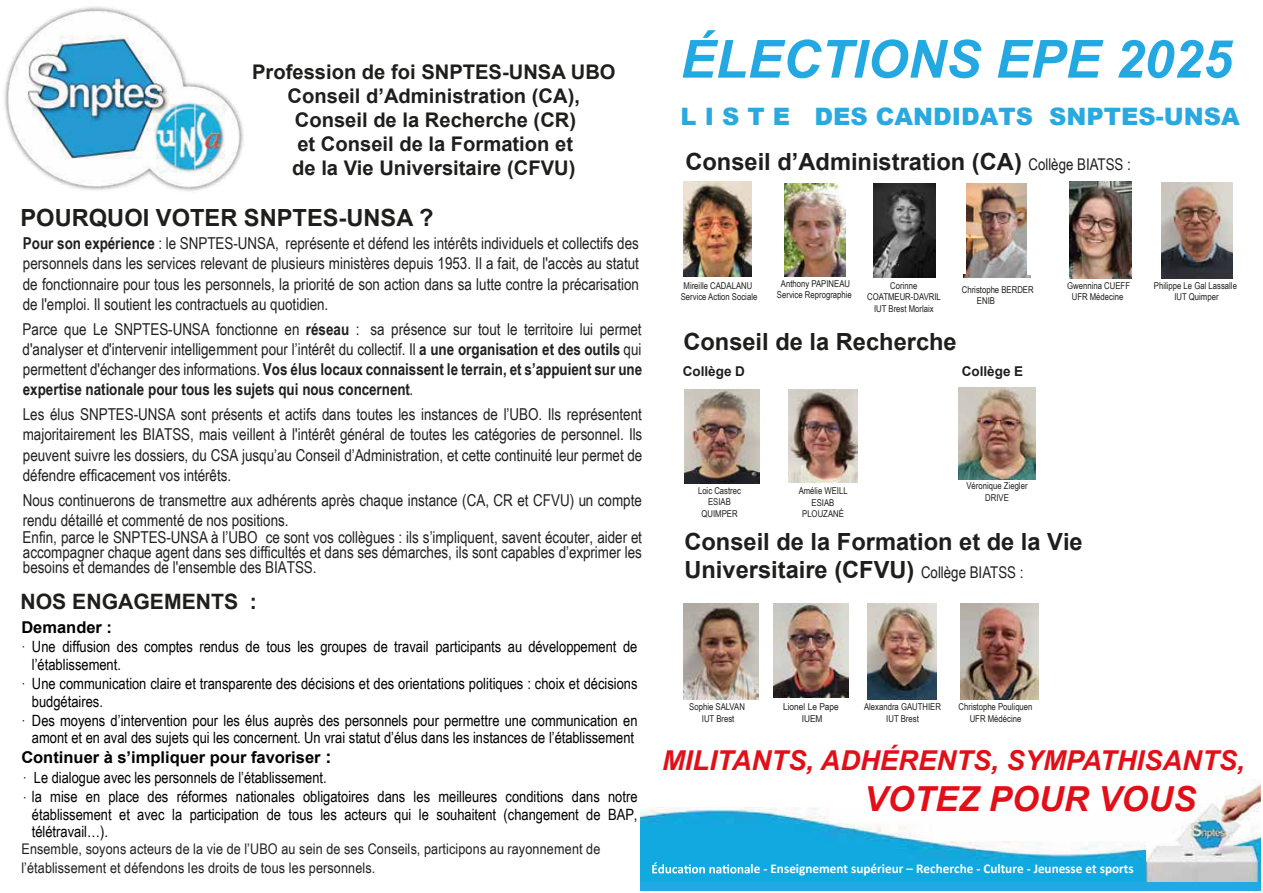
<style>
.page{position:relative;width:1263px;height:893px;background:#fff}
.page>*{position:absolute;margin:0;border:0;box-sizing:border-box;transform-origin:0 0}
.t1{font:italic 700 52.5px "Arial";color:#23a8e1}
.t2{font:italic 700 34.5px "Arial";color:#e20e18}
.t3{font:italic 700 27.45px "Arial";color:#e20e18}
.t4{font:900 24px "Arial";color:#2aa9e1}
.t5{font:700 23.7px/28.3px "Arial";color:#1e1e1c}
.t6{font:700 21.15px "Arial";color:#1e1e1c}
.t7{font:700 20.1px/24.2px "Arial";color:#1e1e1c;text-align:center}
.t8{font:16.35px/20.2px "Arial Narrow";color:#221f20;text-align:justify}
.t9{font:700 16.2px "Arial";color:#010101}
.t10{font:15.6px/17.7px "Arial Narrow";color:#010101}
.t11{font:14.7px/18.1px "Arial Narrow";letter-spacing:.01em;color:#221f20;scale:1.05 1}
.t12{font:700 13.5px "Arial";color:#1e1e1c}
.t13{font:700 13.35px "Calibri";color:#fff}
.t14{font:9.45px/11.4px "Arial Narrow";color:#1e1e1c;text-align:center}
.t15{font:9.45px/11.4px "Arial Narrow";color:#1e1e1c;text-align:center;scale:1.08 1}
.s1{font-weight:700}
.s2{font-size:14.7px;color:#221f20}
.s3{font-size:17.7px}
.s4{font-family:"Arial Narrow";font-weight:400;font-size:16.2px}
</style>
<div class="page">
<img style="left:963px;top:183px;width:67px;height:95px">
<img style="left:959px;top:388px;width:77px;height:91px">
<img style="left:788px;top:390px;width:70px;height:93px">
<img style="left:685px;top:389px;width:75px;height:94px">
<img style="left:784px;top:183px;width:62px;height:93px">
<img style="left:1069px;top:182px;width:63px;height:96px">
<img style="left:683px;top:182px;width:69px;height:95px">
<div style="left:640px;top:876px;width:621px;height:15px;background:#20a9e2"></div>
<img style="left:640px;top:807px;width:507px;height:74px">
<svg style="left:652px;top:862px;width:98px;height:11px"></svg>
<img style="left:1147px;top:779px;width:114px;height:103px">
<img style="left:873px;top:184px;width:62px;height:94px">
<div style="left:1027px;top:184px;width:17px;height:91px;background:#fff"></div>
<div style="left:949px;top:182px;width:17px;height:92px;background:#fff"></div>
<img style="left:4px;top:6px;width:240px;height:185px">
<img style="left:684px;top:604px;width:75px;height:95px">
<img style="left:773px;top:604px;width:76px;height:93px">
<img style="left:867px;top:604px;width:70px;height:96px">
<img style="left:960px;top:604px;width:79px;height:96px">
<img style="left:1161px;top:183px;width:70px;height:95px">
<img style="left:874px;top:183px;width:62px;height:93px">
<p class="t7" style="left:252px;top:60px;width:365px">Profession de foi SNPTES-UNSA UBO<br>Conseil d’Administration (CA),<br>Conseil de la Recherche (CR)<br>et Conseil de la Formation et<br>de la Vie Universitaire (CFVU)</p>
<h3 class="t5" style="left:21px;top:204px;width:415px">POURQUOI VOTER SNPTES-UNSA ?</h3>
<p class="t8" style="left:23px;top:233px;width:618px"><span class="s1">Pour son expérience</span> : le SNPTES-UNSA, représente et défend les intérêts individuels et collectifs des personnels dans les services relevant de plusieurs ministères depuis 1953. Il a fait, de l'accès au statut de fonctionnaire pour tous les personnels, la priorité de son action dans sa lutte contre la précarisation de l'emploi. Il soutient les contractuels au quotidien.</p>
<p class="t8" style="left:23px;top:318px;width:621px">Parce que Le SNPTES-UNSA fonctionne en <span class="s1">réseau</span> : sa présence sur tout le territoire lui permet d'analyser et d'intervenir intelligemment pour l’intérêt du collectif. Il <span class="s1">a une organisation et des outils</span> qui permettent d'échanger des informations. <span class="s1">Vos élus locaux connaissent le terrain, et s’appuient sur une expertise nationale pour tous les sujets qui nous concernent</span>.</p>
<p class="t8" style="left:23px;top:404px;width:621px">Les élus SNPTES-UNSA sont présents et actifs dans toutes les instances de l’UBO. Ils représentent majoritairement les BIATSS, mais veillent à l'intérêt général de toutes les catégories de personnel. Ils peuvent suivre les dossiers, du CSA jusqu’au Conseil d’Administration, et cette continuité leur permet de défendre efficacement vos intérêts.</p>
<p class="t8" style="left:23px;top:489px;width:621px">Nous continuerons de transmettre aux adhérents après chaque instance (CA, CR et CFVU) un compte rendu détaillé et commenté de nos positions.</p>
<p class="t8" style="left:23px;top:529px;width:621px;line-height:15.1px">Enfin, parce le SNPTES-UNSA à l’UBO ce sont vos collègues : ils s’impliquent, savent écouter, aider et accompagner chaque agent dans ses difficultés et dans ses démarches, ils sont capables d’exprimer les besoins et demandes de l'ensemble des BIATSS.</p>
<p class="t6" style="left:21px;top:586px;width:238px">NOS ENGAGEMENTS :</p>
<p class="t9" style="left:21px;top:616px;width:92px">Demander :</p>
<p class="t10" style="left:32px;top:637px;width:607px;text-indent:-10px"><span class="s2">·</span> Une diffusion des comptes rendus de tous les groupes de travail participants au développement de l’établissement.</p>
<p class="t10" style="left:32px;top:674px;width:607px;text-indent:-10px"><span class="s2">·</span> Une communication claire et transparente des décisions et des orientations politiques : choix et décisions budgétaires.</p>
<p class="t10" style="left:21px;top:711px;width:618px;text-align:center"><span class="s2">·</span> Des moyens d’intervention pour les élus auprès des personnels pour permettre une communication en amont et en aval des sujets qui les concernent. Un vrai statut d’élus dans les instances de l’établissement</p>
<p class="t9" style="left:21px;top:746px;width:312px">Continuer à s’impliquer pour favoriser <span class="s3">:</span></p>
<p class="t10" style="left:23px;top:767px;width:616px;line-height:19px"><span class="s2">·</span> Le dialogue avec les personnels de l’établissement.<br><span class="s2">·</span> la mise en place des réformes nationales obligatoires dans les meilleures conditions dans notre</p>
<p class="t10" style="left:32px;top:805px;width:607px">établissement et avec la participation de tous les acteurs qui le souhaitent (changement de BAP, télétravail…).</p>
<p class="t11" style="left:21px;top:840px;width:553px">Ensemble, soyons acteurs de la vie de l’UBO au sein de ses Conseils, participons au rayonnement de l’établissement et défendons les droits de tous les personnels.</p>
<h1 class="t1" style="left:680px;top:24px;width:553px">ÉLECTIONS EPE 2025</h1>
<h3 class="t4" style="left:681px;top:99px;width:561px">L I S T E DES CANDIDATS SNPTES-UNSA</h3>
<h3 class="t5" style="left:685px;top:148px;width:447px">Conseil d’Administration (CA) <span class="s4">Collège BIATSS :</span></h3>
<p class="t14" style="left:777px;top:278px;width:76px">Anthony PAPINEAU<br>Service Reprographie</p>
<p class="t14" style="left:1067px;top:280px;width:64px">Gwennina CUEFF<br>UFR Médecine</p>
<p class="t14" style="left:867px;top:280px;width:75px">Corinne<br>COATMEUR-DAVRIL<br>IUT Brest Morlaix</p>
<p class="t14" style="left:977px;top:283px;width:58px;text-align:left;text-indent:-15px">Christophe BERDER<br>ENIB</p>
<p class="t14" style="left:681px;top:280px;width:78px;text-align:left">Mireille CADALANU<br>Service Action Sociale</p>
<p class="t14" style="left:1154px;top:280px;width:85px">Philippe Le Gal Lassalle<br>IUT Quimper</p>
<h3 class="t5" style="left:683px;top:327px;width:275px">Conseil de la Recherche</h3>
<p class="t12" style="left:683px;top:362px;width:64px">Collège D</p>
<p class="t12" style="left:962px;top:362px;width:63px">Collège E</p>
<p class="t14" style="left:966px;top:480px;width:63px">Véronique Ziegler<br>DRIVE</p>
<h3 class="t5" style="left:684px;top:527px;width:400px">Conseil de la Formation et de la Vie<br>Universitaire (CFVU) <span class="s4">Collège BIATSS :</span></h3>
<p class="t14" style="left:698px;top:485px;width:45px">Loic Castrec<br>ESIAB<br>QUIMPER</p>
<p class="t14" style="left:799px;top:485px;width:51px">Amélie WEILL<br>ESIAB<br>PLOUZANÉ</p>
<p class="t14" style="left:689px;top:701px;width:57px">Sophie SALVAN<br>IUT Brest</p>
<p class="t15" style="left:783px;top:701px;width:53px">Lionel Le Pape<br>IUEM</p>
<p class="t14" style="left:864px;top:701px;width:79px">Alexandra GAUTHIER<br>IUT Brest</p>
<p class="t14" style="left:958px;top:701px;width:76px">Christophe Pouliquen<br>UFR Médécine</p>
<h3 class="t3" style="left:662px;top:742px;width:584px">MILITANTS, ADHÉRENTS, SYMPATHISANTS,</h3>
<h2 class="t2" style="left:864px;top:776px;width:333px">VOTEZ POUR VOUS</h2>
<p class="t13" style="left:750px;top:859px;width:385px">le - Enseignement supérieur – Recherche - Culture - Jeunesse et sports</p>
</div>
